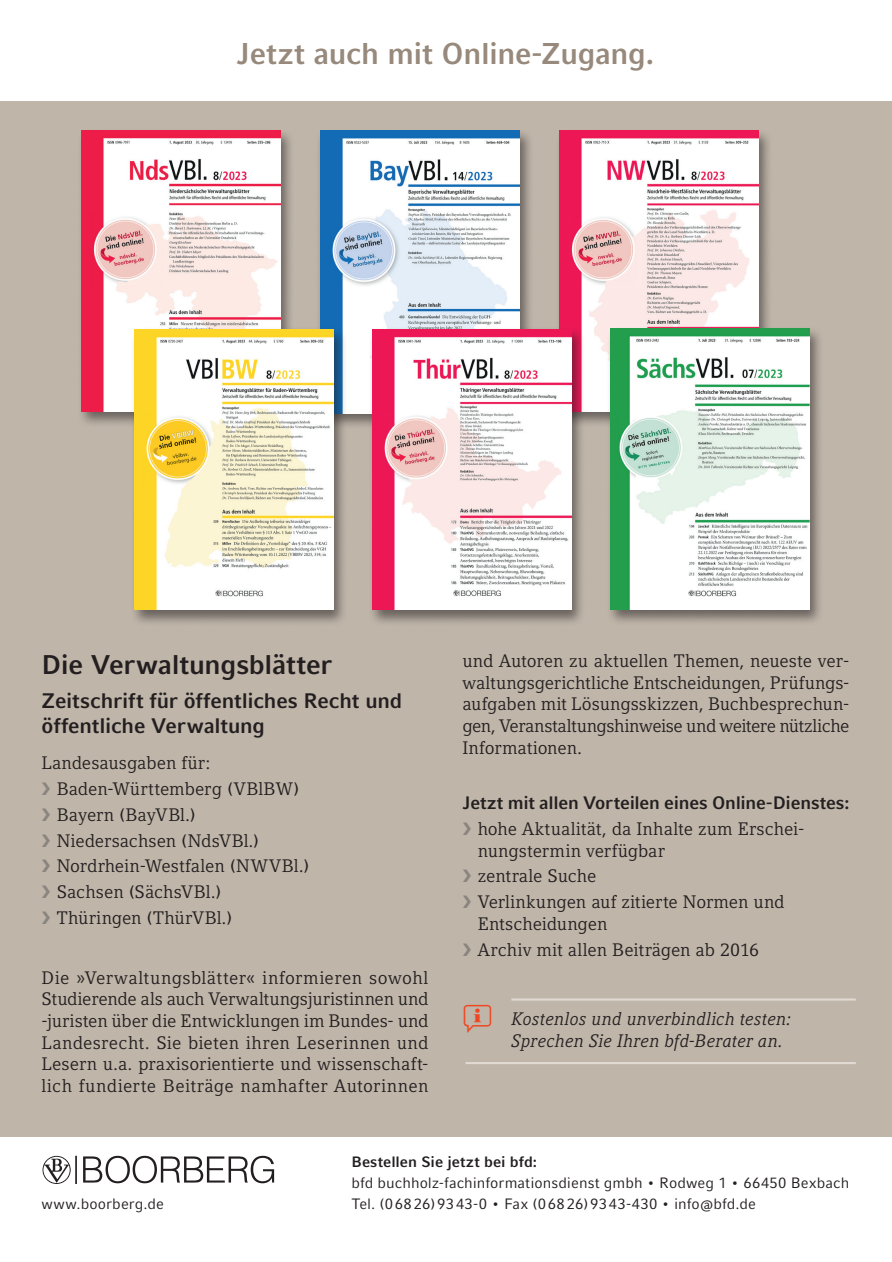
<style>
.page{position:relative;width:892px;height:1262px;background:#fff}
.page>*{position:absolute;margin:0;border:0;box-sizing:border-box;transform-origin:0 0}
.t1{font:700 30px "Compatil Fact LT Pro";letter-spacing:-.01em;color:#97897b}
.t2{font:700 27px "Compatil Fact LT Pro";letter-spacing:-.01em;color:#231f20}
.t3{font:700 21px/25.2px "Compatil Fact LT Pro";letter-spacing:-.005em;color:#231f20}
.t4{font:18px/21.6px "Compatil Letter LT Pro";color:#231f20}
.t5{font:italic 18px/21.6px "Compatil Letter LT Pro";letter-spacing:.005em;color:#231f20}
.t6{font:700 18px "Compatil Fact LT Pro";letter-spacing:-.01em;color:#231f20}
.t7{font:15px "Compatil Fact LT Pro";letter-spacing:.005em;color:#231f20}
.t8{font:700 15px "Compatil Fact LT Pro";letter-spacing:.005em;color:#231f20}
</style>
<div class="page">
<div style="left:0;top:101px;width:892px;height:1035px;background:#bfb5a9"></div>
<hr style="left:511px;top:998px;width:345px;height:3px;background:#e0dad3">
<hr style="left:465px;top:1062px;width:391px;height:2px;background:#e0dad3">
<div style="left:77px;top:128px;width:218px;height:301px;background:#231f20;opacity:.55"></div>
<img style="left:82px;top:131px;width:198px;height:281px">
<div style="left:315px;top:128px;width:220px;height:302px;background:#231f20;opacity:.55"></div>
<img style="left:320px;top:131px;width:200px;height:282px">
<div style="left:130px;top:326px;width:218px;height:301px;background:#231f20;opacity:.55"></div>
<img style="left:135px;top:329px;width:198px;height:281px">
<div style="left:555px;top:128px;width:218px;height:301px;background:#231f20;opacity:.55"></div>
<img style="left:559px;top:131px;width:199px;height:281px">
<div style="left:606px;top:326px;width:218px;height:301px;background:#231f20;opacity:.55"></div>
<img style="left:611px;top:328px;width:199px;height:282px">
<div style="left:368px;top:326px;width:218px;height:301px;background:#231f20;opacity:.55"></div>
<img style="left:373px;top:329px;width:198px;height:281px">
<svg style="left:43px;top:1156px;width:231px;height:28px"></svg>
<h1 class="t1" style="left:237px;top:36px;width:419px">Jetzt auch mit Online-Zugang.</h1>
<h2 class="t2" style="left:41px;top:649px;width:292px">Die Verwaltungsblätter</h2>
<p class="t3" style="left:41px;top:688px;width:362px">Zeitschrift für öffentliches Recht und öffentliche Verwaltung</p>
<p class="t4" style="left:57px;top:750px;width:254px;line-height:25.8px;text-indent:-15px">Landesausgaben für:<br>Baden-Württemberg (VBlBW)<br>Bayern (BayVBl.)<br>Niedersachsen (NdsVBl.)<br>Nordrhein-Westfalen (NWVBl.)<br>Sachsen (SächsVBl.)<br>Thüringen (ThürVBl.)</p>
<p class="t4" style="left:41px;top:967px;width:388px;text-align:justify">Die »Verwaltungsblätter« informieren sowohl Studierende als auch Verwaltungsjuristinnen und -juristen über die Entwicklungen im Bundes- und Landesrecht. Sie bieten ihren Leserinnen und Lesern u.a. praxisorientierte und wissenschaft&shy;lich fundierte Beiträge namhafter Autorinnen</p>
<p class="t4" style="left:462px;top:650px;width:388px;text-align:justify">und Autoren zu aktuellen Themen, neueste ver&shy;waltungsgerichtliche Entscheidungen, Prüfungs&shy;aufgaben mit Lösungsskizzen, Buchbesprechun&shy;gen, Veranstaltungshinweise und weitere nützliche Informationen.</p>
<p class="t6" style="left:462px;top:792px;width:388px">Jetzt mit allen Vorteilen eines Online-Dienstes:</p>
<p class="t4" style="left:478px;top:818px;width:328px">hohe Aktualität, da Inhalte zum Erschei&shy;nungstermin verfügbar</p>
<p class="t4" style="left:478px;top:863px;width:308px;line-height:25.8px">zentrale Suche<br>Verlinkungen auf zitierte Normen und</p>
<p class="t4" style="left:478px;top:911px;width:283px;line-height:25.8px">Entscheidungen<br>Archiv mit allen Beiträgen ab 2016</p>
<p class="t5" style="left:511px;top:1008px;width:282px">Kostenlos und unverbindlich testen:<br>Sprechen Sie Ihren bfd-Berater an.</p>
<p class="t8" style="left:351px;top:1153px;width:187px">Bestellen Sie jetzt bei bfd:</p>
<p class="t7" style="left:351px;top:1174px;width:499px">bfd buchholz-fachinformationsdienst gmbh • Rodweg 1 • 66450 Bexbach</p>
<p class="t7" style="left:41px;top:1195px;width:124px">www.boorberg.de</p>
<p class="t7" style="left:351px;top:1195px;width:406px">Tel. (06826)9343-0 • Fax (06826)9343-430 • info@bfd.de</p>
</div>
